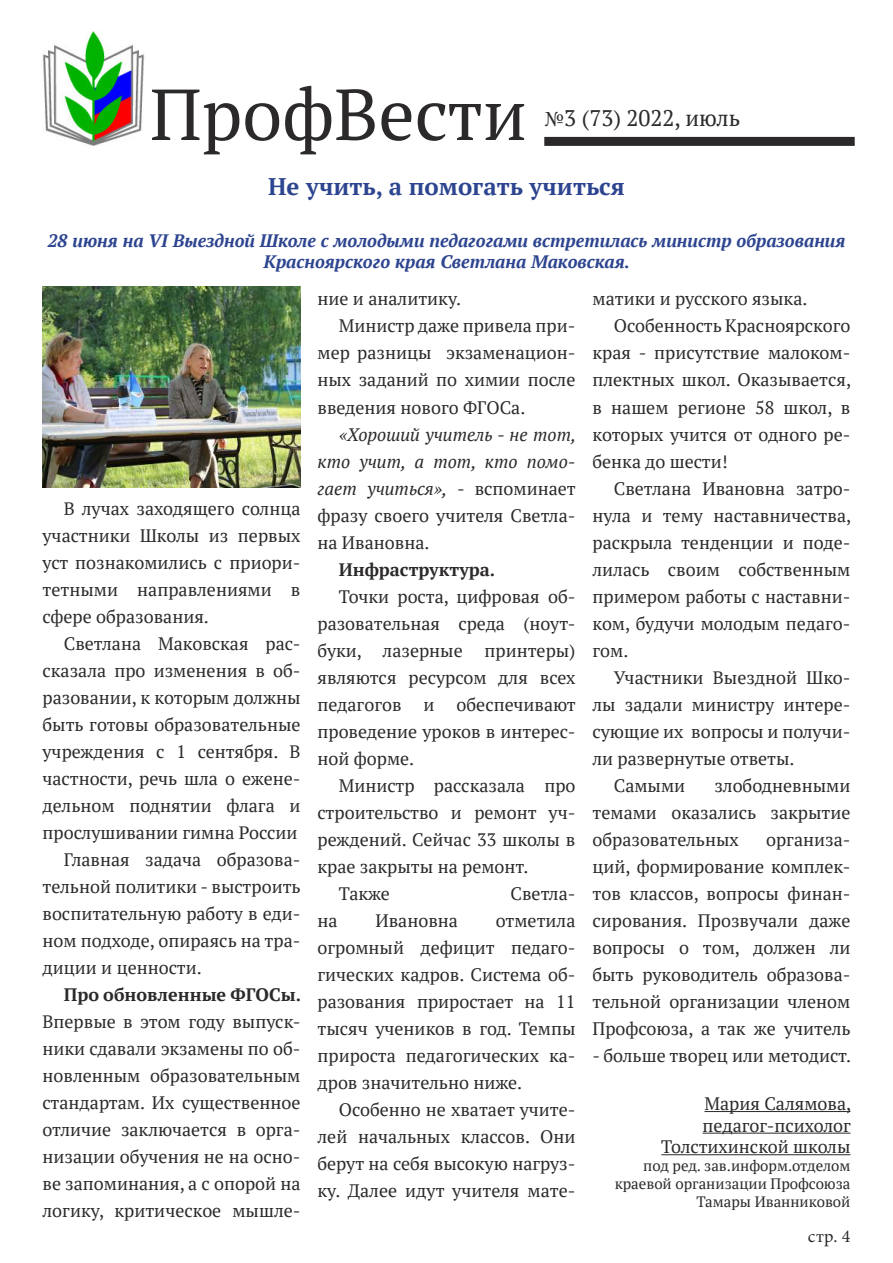
<style>
.page{position:relative;width:893px;height:1263px;background:#fff}
.page>*{position:absolute;margin:0;border:0;box-sizing:border-box;transform-origin:0 0}
.t1{font:72px "PT Serif";color:#2c292a}
.t2{font:700 24px "PT Serif";color:#2d4590}
.t3{font:22.5px "PT Serif";color:#2c292a}
.t4{font:18px/27px "PT Serif";color:#2c292a;text-align:justify}
.t5{font:italic 700 18px/21px "PT Serif";color:#2d4590;text-align:center}
.t6{font:italic 18px/27px "PT Serif";color:#2c292a;text-align:justify}
.t7{font:700 18px "PT Serif";color:#2c292a}
.t8{font:18px "Minion Pro";color:#2c292a}
.t9{font:15px/18px "PT Serif";color:#2c292a;text-align:right}
.s1{font-family:"Minion Pro"}
.s2{font-style:normal}
</style>
<div class="page">
<img style="left:43px;top:32px;width:102px;height:114px">
<div style="left:544px;top:137px;width:311px;height:9px;background:#2c292a"></div>
<hr style="left:704px;top:1111px;width:146px;height:1px;background:#2c292a">
<hr style="left:703px;top:1133px;width:147px;height:1px;background:#2c292a">
<hr style="left:661px;top:1154px;width:189px;height:1px;background:#2c292a">
<img style="left:43px;top:287px;width:257px;height:201px">
<h1 class="t1" style="left:150px;top:68px;width:378px">ПрофВести</h1>
<p class="t3" style="left:545px;top:104px;width:197px"><span class="s1">№</span>3 (73) 2022, июль</p>
<h2 class="t2" style="left:268px;top:170px;width:358px">Не учить, а помогать учиться</h2>
<p class="t5" style="left:48px;top:230px;width:799px">28 июня на VI Выездной Школе с молодыми педагогами встретилась министр образования<br>Красноярского края Светлана Маковская.</p>
<p class="t4" style="left:43px;top:495px;width:259px;text-indent:21px">В лучах заходящего солнца участники Школы из первых уст познакомились с приори&shy;тетными направлениями в сфере образования.</p>
<p class="t4" style="left:64px;top:630px;width:238px">Светлана Маковская рас-</p>
<p class="t4" style="left:43px;top:657px;width:259px">сказала про изменения в об-</p>
<p class="t4" style="left:43px;top:684px;width:259px">разовании, к которым должны</p>
<p class="t4" style="left:43px;top:711px;width:259px">быть готовы образовательные</p>
<p class="t4" style="left:43px;top:738px;width:259px">учреждения с 1 сентября. В</p>
<p class="t4" style="left:43px;top:765px;width:259px">частности, речь шла о ежене-</p>
<p class="t4" style="left:43px;top:792px;width:259px">дельном поднятии флага и</p>
<p class="t4" style="left:43px;top:819px;width:257px">прослушивании гимна России</p>
<p class="t4" style="left:64px;top:846px;width:238px">Главная задача образова-</p>
<p class="t4" style="left:43px;top:873px;width:260px">тельной политики - выстроить</p>
<p class="t4" style="left:43px;top:900px;width:259px">воспитательную работу в еди-</p>
<p class="t4" style="left:43px;top:927px;width:259px">ном подходе, опираясь на тра-</p>
<p class="t4" style="left:43px;top:954px;width:161px">диции и ценности.</p>
<p class="t7" style="left:64px;top:983px;width:239px">Про обновленные ФГОСы.</p>
<p class="t4" style="left:43px;top:1008px;width:259px">Впервые в этом году выпуск&shy;ники сдавали экзамены по об&shy;новленным образовательным стандартам. Их существенное отличие заключается в орга&shy;низации обучения не на осно&shy;ве запоминания, а с опорой на логику, критическое мышле-</p>
<p class="t4" style="left:317px;top:285px;width:145px">ние и аналитику.</p>
<p class="t4" style="left:339px;top:312px;width:238px">Министр даже привела при-</p>
<p class="t4" style="left:317px;top:339px;width:259px">мер разницы экзаменацион-</p>
<p class="t4" style="left:317px;top:366px;width:259px">ных заданий по химии после</p>
<p class="t4" style="left:317px;top:393px;width:209px">введения нового ФГОСа.</p>
<p class="t6" style="left:317px;top:420px;width:260px;text-indent:21px">«Хороший учитель - не тот, кто учит, а тот, кто помо&shy;гает учиться», <span class="s2">- вспоминает фразу своего учителя Светла&shy;на Ивановна.</span></p>
<p class="t7" style="left:339px;top:557px;width:158px">Инфраструктура.</p>
<p class="t4" style="left:317px;top:582px;width:260px;text-indent:21px">Точки роста, цифровая об&shy;разовательная среда (ноут&shy;буки, лазерные принтеры) являются ресурсом для всех педагогов и обеспечивают проведение уроков в интерес&shy;ной форме.</p>
<p class="t4" style="left:339px;top:771px;width:238px">Министр рассказала про</p>
<p class="t4" style="left:317px;top:798px;width:259px">строительство и ремонт уч-</p>
<p class="t4" style="left:317px;top:825px;width:259px">реждений. Сейчас 33 школы в</p>
<p class="t4" style="left:317px;top:852px;width:213px">крае закрыты на ремонт.</p>
<p class="t4" style="left:339px;top:879px;width:53px">Также</p>
<p class="t4" style="left:510px;top:879px;width:66px">Светла-</p>
<p class="t4" style="left:317px;top:906px;width:22px">на</p>
<p class="t4" style="left:375px;top:906px;width:84px">Ивановна</p>
<p class="t4" style="left:317px;top:906px;width:259px;text-indent:178px">отметила огромный дефицит педаго&shy;гических кадров. Система об&shy;разования приростает на 11 тысяч учеников в год. Темпы прироста педагогических ка&shy;дров значительно ниже.</p>
<p class="t4" style="left:317px;top:1095px;width:259px;text-indent:21px">Особенно не хватает учите&shy;лей начальных классов. Они берут на себя высокую нагруз&shy;ку. Далее идут учителя мате-</p>
<p class="t4" style="left:592px;top:285px;width:216px">матики и русского языка.</p>
<p class="t4" style="left:614px;top:312px;width:238px">Особенность Красноярского</p>
<p class="t4" style="left:592px;top:339px;width:259px">края - присутствие малоком-</p>
<p class="t4" style="left:592px;top:366px;width:260px">плектных школ. Оказывается,</p>
<p class="t4" style="left:592px;top:393px;width:259px">в нашем регионе 58 школ, в</p>
<p class="t4" style="left:592px;top:420px;width:259px">которых учится от одного ре-</p>
<p class="t4" style="left:592px;top:447px;width:137px">бенка до шести!</p>
<p class="t4" style="left:614px;top:474px;width:238px">Светлана Ивановна затро-</p>
<p class="t4" style="left:592px;top:501px;width:260px">нула и тему наставничества,</p>
<p class="t4" style="left:592px;top:528px;width:259px">раскрыла тенденции и поде-</p>
<p class="t4" style="left:592px;top:555px;width:259px">лилась своим собственным</p>
<p class="t4" style="left:592px;top:582px;width:259px">примером работы с наставни-</p>
<p class="t4" style="left:592px;top:609px;width:259px">ком, будучи молодым педаго-</p>
<p class="t4" style="left:592px;top:636px;width:37px">гом.</p>
<p class="t4" style="left:614px;top:663px;width:238px">Участники Выездной Шко-</p>
<p class="t4" style="left:592px;top:690px;width:259px">лы задали министру интере-</p>
<p class="t4" style="left:592px;top:717px;width:259px">сующие их вопросы и получи-</p>
<p class="t4" style="left:592px;top:744px;width:204px">ли развернутые ответы.</p>
<p class="t4" style="left:614px;top:771px;width:73px">Самыми</p>
<p class="t4" style="left:592px;top:771px;width:259px;text-indent:122px">злободневными темами оказались закрытие образовательных</p>
<p class="t4" style="left:592px;top:825px;width:260px;text-indent:174px">организа&shy;ций, формирование комплек&shy;тов классов, вопросы финан&shy;сирования. Прозвучали даже вопросы о том, должен ли быть руководитель образова&shy;тельной организации членом Профсоюза, а так же учитель</p>
<p class="t4" style="left:592px;top:1041px;width:260px">- больше творец или методист.</p>
<p class="t4" style="left:661px;top:1093px;width:191px;line-height:21.6px;text-align:right">Мария Салямова, педагог-психолог<br>Толстихинской школы</p>
<p class="t9" style="left:615px;top:1157px;width:237px">под ред. зав.информ.отделом краевой организации Профсоюза<br>Тамары Иванниковой</p>
<p class="t8" style="left:808px;top:1229px;width:44px">стр. 4</p>
</div>
